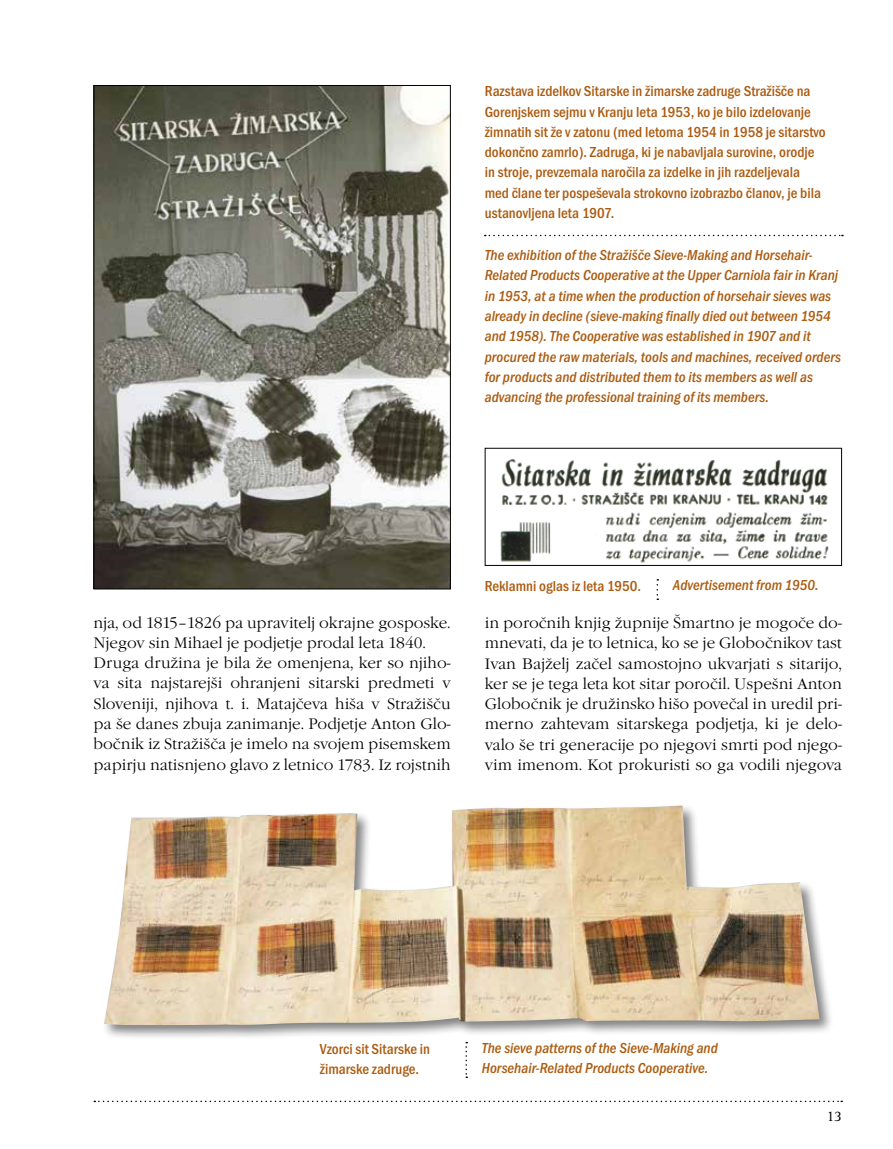
<style>
.page{position:relative;width:893px;height:1149px;background:#fff}
.page>*{position:absolute;margin:0;border:0;box-sizing:border-box;transform-origin:0 0}
.t1{font:15.75px/20.2px "Garamond Itc TEE Ligh";color:#000}
.t2{font:italic 500 condensed 15px/20.2px "Franklin Got Itc TEE";color:#ac5b0f}
.t3{font:500 condensed 15px/20.2px "Franklin Got Itc TEE";color:#ac5b0f}
.t4{font:15px "SS Rotis Serif";color:#000}
</style>
<div class="page">
<svg style="left:94px;top:1100px;width:748px;height:1px"></svg>
<img style="left:96px;top:87px;width:353px;height:500px">
<div style="left:102px;top:802px;width:733px;height:238px;background:#000;opacity:.5"></div>
<img style="left:104px;top:805px;width:715px;height:220px">
<img style="left:500px;top:459px;width:329px;height:104px">
<div style="left:485px;top:448px;width:357px;height:117px;border:1px solid #000"></div>
<svg style="left:656px;top:579px;width:2px;height:21px"></svg>
<svg style="left:465px;top:1041px;width:2px;height:36px"></svg>
<svg style="left:485px;top:235px;width:358px;height:1px"></svg>
<p class="t3" style="left:485px;top:81px;width:343px">Razstava izdelkov Sitarske in žimarske zadruge Stražišče na Gorenjskem sejmu v Kranju leta 1953, ko je bilo izdelovanje žimnatih sit že v zatonu (med letoma 1954 in 1958 je sitarstvo dokončno zamrlo). Zadruga, ki je nabavljala surovine, orodje in stroje, prevzemala naročila za izdelke in jih razdeljevala med člane ter pospeševala strokovno izobrazbo članov, je bila ustanovljena leta 1907.</p>
<p class="t2" style="left:485px;top:245px;width:358px">The exhibition of the Stražišče Sieve-Making and Horsehair-Related Products Cooperative at the Upper Carniola fair in Kranj in 1953, at a time when the production of horsehair sieves was already in decline (sieve-making finally died out between 1954 and 1958). The Cooperative was established in 1907 and it procured the raw materials, tools and machines, received orders for products and distributed them to its members as well as advancing the professional training of its members.</p>
<p class="t1" style="left:94px;top:612px;width:359px">nja, od 1815–1826 pa upravitelj okrajne gosposke.<br>Njegov sin Mihael je podjetje prodal leta 1840.<br>Druga družina je bila že omenjena, ker so njiho&shy;va sita najstarejši ohranjeni sitarski predmeti v Sloveniji, njihova t. i. Matajčeva hiša v Stražišču pa še danes zbuja zanimanje. Podjetje Anton Glo&shy;bočnik iz Stražišča je imelo na svojem pisemskem papirju natisnjeno glavo z letnico 1783. Iz rojstnih</p>
<p class="t3" style="left:485px;top:576px;width:158px">Reklamni oglas iz leta 1950.</p>
<p class="t2" style="left:673px;top:575px;width:147px">Advertisement from 1950.</p>
<p class="t1" style="left:485px;top:612px;width:359px;text-align:justify">in poročnih knjig župnije Šmartno je mogoče do&shy;mnevati, da je to letnica, ko se je Globočnikov tast Ivan Bajželj začel samostojno ukvarjati s sitarijo, ker se je tega leta kot sitar poročil. Uspešni Anton Globočnik je družinsko hišo povečal in uredil pri&shy;merno zahtevam sitarskega podjetja, ki je delo&shy;valo še tri generacije po njegovi smrti pod njego&shy;vim imenom. Kot prokuristi so ga vodili njegova</p>
<p class="t3" style="left:320px;top:1038px;width:112px">Vzorci sit Sitarske in žimarske zadruge.</p>
<p class="t2" style="left:482px;top:1037px;width:238px">The sieve patterns of the Sieve-Making and<br>Horsehair-Related Products Cooperative.</p>
<p class="t4" style="left:826px;top:1107px;width:17px">13</p>
</div>
